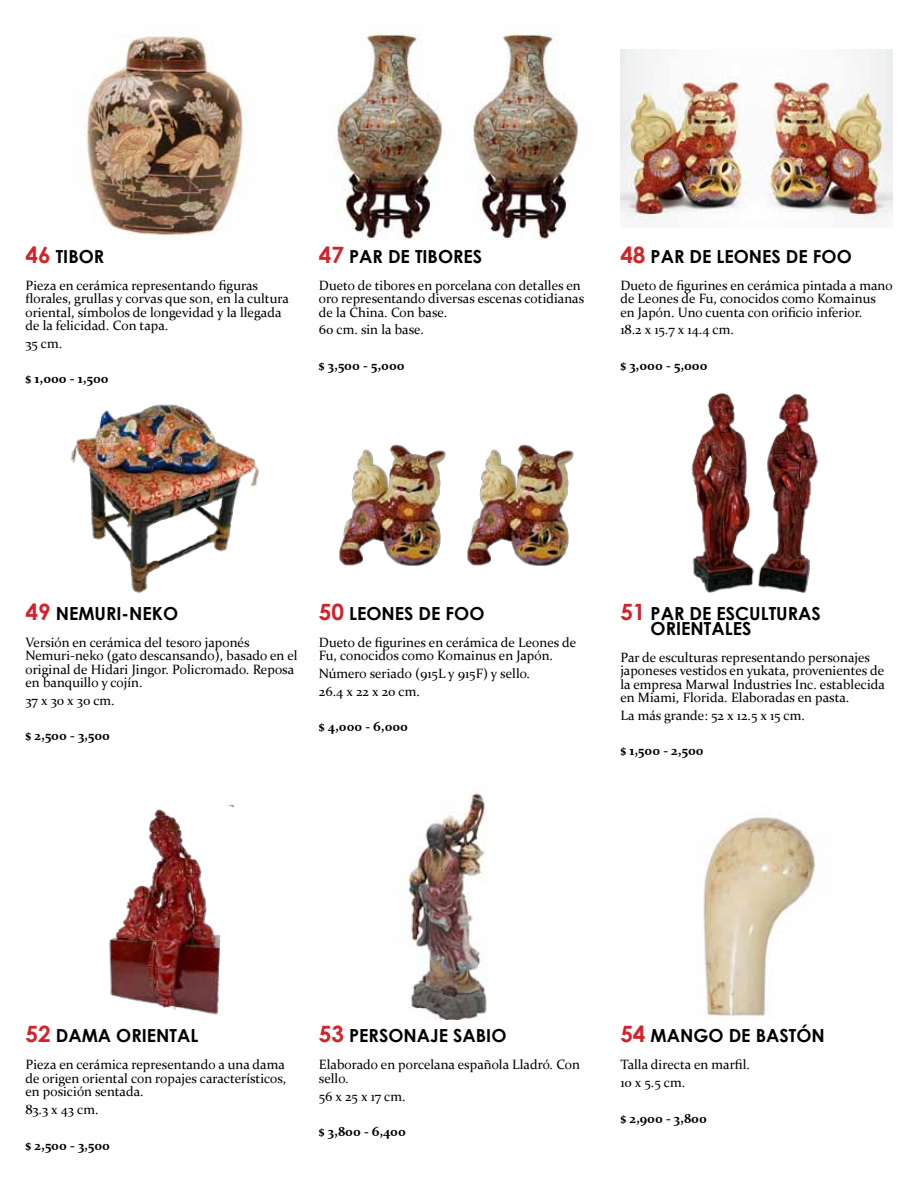
<style>
.page{position:relative;width:918px;height:1188px;background:#fff}
.page>*{position:absolute;margin:0;border:0;box-sizing:border-box;transform-origin:0 0}
.t1{font:700 18px/15px "Century Gothic";color:#000}
.t2{font:13.5px/13.5px "Constantia";color:#000}
.t3{font:700 13.5px "Constantia";color:#000}
.s1{font-size:22.5px;color:#d2232a}
</style>
<div class="page">
<img style="left:78px;top:36px;width:171px;height:204px">
<img style="left:337px;top:33px;width:244px;height:207px">
<img style="left:620px;top:49px;width:272px;height:173px">
<img style="left:70px;top:404px;width:189px;height:189px">
<img style="left:339px;top:444px;width:235px;height:122px">
<img style="left:691px;top:392px;width:128px;height:201px">
<img style="left:109px;top:805px;width:124px;height:210px">
<img style="left:407px;top:792px;width:80px;height:227px">
<img style="left:703px;top:815px;width:113px;height:204px">
<h1 class="t1" style="left:26px;top:248px;width:80px"><span class="s1">46</span> TIBOR</h1>
<p class="t2" style="left:26px;top:278px;width:265px">Pieza en cerámica representando figuras florales, grullas y corvas que son, en la cultura oriental, símbolos de longevidad y la llegada de la felicidad. Con tapa.</p>
<p class="t2" style="left:26px;top:336px;width:38px">35 cm.</p>
<p class="t3" style="left:26px;top:369px;width:85px">$ 1,000 - 1,500</p>
<h1 class="t1" style="left:319px;top:248px;width:154px"><span class="s1">47</span> PAR DE TIBORES</h1>
<p class="t2" style="left:319px;top:278px;width:267px">Dueto de tibores en porcelana con detalles en oro representando diversas escenas cotidianas de la China. Con base.</p>
<p class="t2" style="left:319px;top:322px;width:107px">60 cm. sin la base.</p>
<p class="t3" style="left:319px;top:356px;width:87px">$ 3,500 - 5,000</p>
<h1 class="t1" style="left:620px;top:248px;width:233px"><span class="s1">48</span> PAR DE LEONES DE FOO</h1>
<p class="t2" style="left:620px;top:278px;width:274px">Dueto de figurines en cerámica pintada a mano de Leones de Fu, conocidos como Komainus en Japón. Uno cuenta con orificio inferior.</p>
<p class="t2" style="left:620px;top:322px;width:115px">18.2 x 15.7 x 14.4 cm.</p>
<p class="t3" style="left:620px;top:356px;width:89px">$ 3,000 - 5,000</p>
<h1 class="t1" style="left:26px;top:605px;width:154px"><span class="s1">49</span> NEMURI-NEKO</h1>
<p class="t2" style="left:26px;top:635px;width:274px">Versión en cerámica del tesoro japonés Nemuri-neko (gato descansando), basado en el original de Hidari Jingor. Policromado. Reposa en banquillo y cojín.</p>
<p class="t2" style="left:26px;top:693px;width:91px">37 x 30 x 30 cm.</p>
<p class="t3" style="left:26px;top:727px;width:86px">$ 2,500 - 3,500</p>
<h1 class="t1" style="left:319px;top:605px;width:167px"><span class="s1">50</span> LEONES DE FOO</h1>
<p class="t2" style="left:319px;top:635px;width:259px">Dueto de figurines en cerámica de Leones de<br>Fu, conocidos como Komainus en Japón.</p>
<p class="t2" style="left:319px;top:664px;width:213px;line-height:17.7px">Número seriado (915L y 915F) y sello.<br>26.4 x 22 x 20 cm.</p>
<p class="t3" style="left:319px;top:717px;width:91px">$ 4,000 - 6,000</p>
<h1 class="t1" style="left:651px;top:605px;width:171px;text-indent:-30px"><span class="s1">51</span> PAR DE ESCULTURAS<br>ORIENTALES</h1>
<p class="t2" style="left:620px;top:650px;width:266px">Par de esculturas representando personajes japoneses vestidos en yukata, provenientes de la empresa Marwal Industries Inc. establecida en Miami, Florida. Elaboradas en pasta.</p>
<p class="t2" style="left:620px;top:708px;width:186px">La más grande: 52 x 12.5 x 15 cm.</p>
<p class="t3" style="left:620px;top:742px;width:85px">$ 1,500 - 2,500</p>
<h1 class="t1" style="left:26px;top:1027px;width:174px"><span class="s1">52</span> DAMA ORIENTAL</h1>
<p class="t2" style="left:26px;top:1057px;width:262px;text-align:justify">Pieza en cerámica representando a una dama de origen oriental con ropajes característicos, en posición sentada.</p>
<p class="t2" style="left:26px;top:1102px;width:75px">83.3 x 43 cm.</p>
<p class="t3" style="left:26px;top:1136px;width:86px">$ 2,500 - 3,500</p>
<h1 class="t1" style="left:319px;top:1027px;width:189px"><span class="s1">53</span> PE RSONAJE SABIO</h1>
<p class="t2" style="left:319px;top:1057px;width:263px">Elaborado en porcelana española Lladró. Con sello.</p>
<p class="t2" style="left:319px;top:1089px;width:88px">56 x 25 x 17 cm.</p>
<p class="t3" style="left:319px;top:1122px;width:89px">$ 3,800 - 6,400</p>
<h1 class="t1" style="left:620px;top:1027px;width:206px"><span class="s1">54</span> MANGO DE BASTÓN</h1>
<p class="t2" style="left:620px;top:1055px;width:131px;line-height:17.7px">Talla directa en marfil.<br>10 x 5.5 cm.</p>
<p class="t3" style="left:620px;top:1109px;width:88px">$ 2,900 - 3,800</p>
</div>
